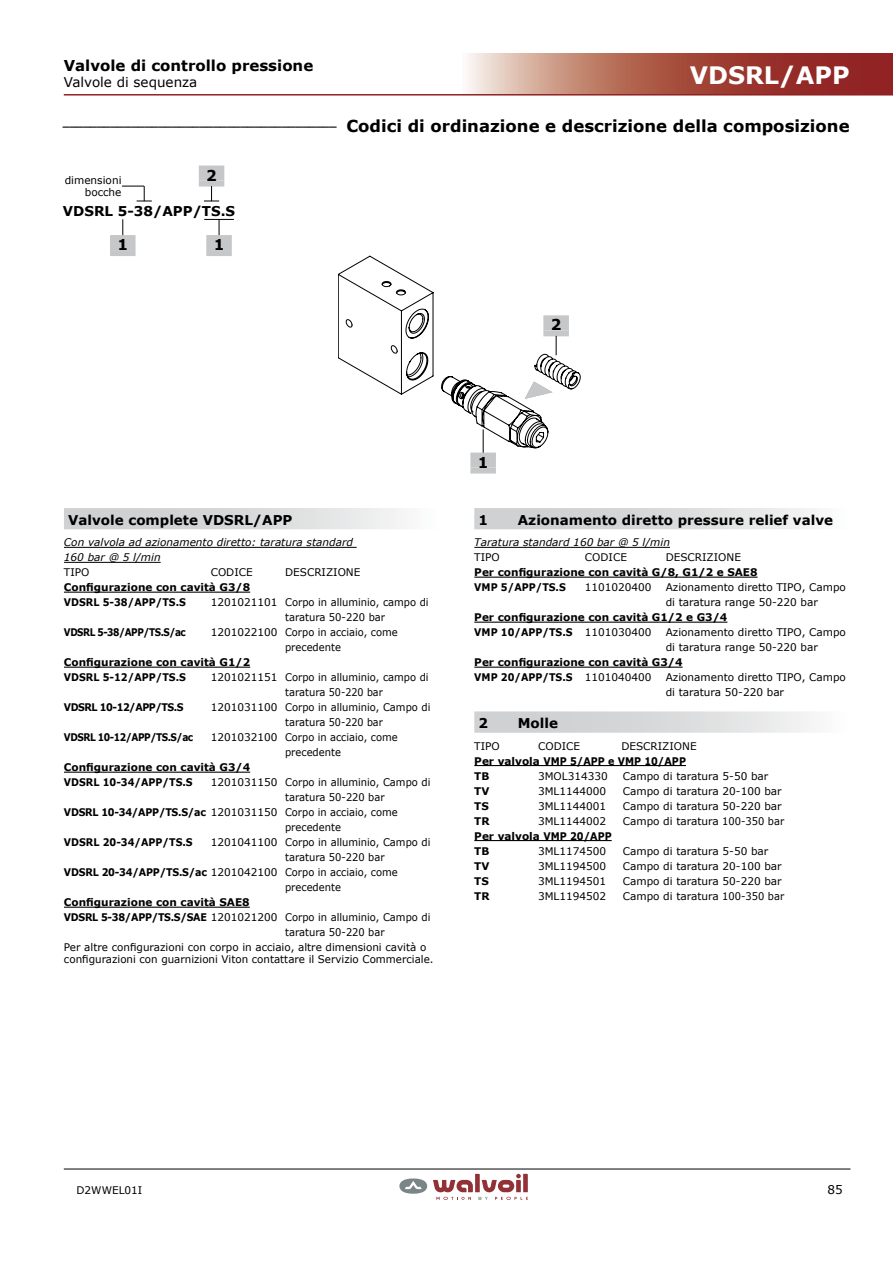
<style>
.page{position:relative;width:893px;height:1263px;background:#fff}
.page>*{position:absolute;margin:0;border:0;box-sizing:border-box;transform-origin:0 0}
.t1{font:700 24px "Verdana";color:#fff}
.t2{font:700 16.5px "Verdana";color:#000}
.t3{font:700 15px "Verdana";color:#000}
.t4{font:700 13.5px "Verdana";color:#000}
.t5{font:13.5px "Verdana";color:#000}
.t6{font:12px "Verdana";color:#000}
.t7{font:10.5px/15px "Verdana";color:#000}
.t8{font:700 10.5px/15px "Verdana";color:#000}
.t9{font:italic 10.5px/15px "Verdana";color:#000}
.t10{font:10.5px "Verdana";color:#000;scale:.95 1}
.t11{font:700 10.5px "Verdana";letter-spacing:-.05em;color:#000;scale:.86 1}
.t12{font:700 10.5px "Verdana";letter-spacing:-.05em;color:#000;scale:.85 1}
.t13{font:700 10.5px "Verdana";letter-spacing:-.05em;color:#000;scale:.91 1}
.t14{font:700 10.5px "Verdana";color:#000;scale:.91 1}
.s1{font-weight:700}
.s2{font-weight:400}
</style>
<div class="page">
<hr style="left:64px;top:1169px;width:786px;height:1px;background:#000">
<div style="left:399px;top:1178px;width:28px;height:16px;background:#7a8588;border-radius:50%"></div>
<svg style="left:405px;top:1181px;width:17px;height:8px"></svg>
<svg style="left:433px;top:1174px;width:95px;height:26px"></svg>
<svg style="left:467px;top:54px;width:426px;height:40px;background:#b06256"></svg>
<hr style="left:64px;top:94px;width:829px;height:2px;background:#912224">
<svg style="left:338px;top:256px;width:242px;height:192px"></svg>
<svg style="left:525px;top:381px;width:27px;height:18px"></svg>
<div style="left:64px;top:508px;width:376px;height:21px;background:linear-gradient(to right,#c6c8c9,#f5f5f5)"></div>
<hr style="left:64px;top:547px;width:293px;height:1px;background:#000">
<hr style="left:64px;top:562px;width:97px;height:1px;background:#000">
<hr style="left:64px;top:592px;width:186px;height:1px;background:#000">
<hr style="left:64px;top:667px;width:186px;height:1px;background:#000">
<hr style="left:64px;top:772px;width:186px;height:1px;background:#000">
<hr style="left:64px;top:907px;width:186px;height:1px;background:#000">
<div style="left:474px;top:508px;width:377px;height:21px;background:linear-gradient(to right,#c6c8c9,#f5f5f5)"></div>
<hr style="left:474px;top:547px;width:196px;height:1px;background:#000">
<hr style="left:474px;top:577px;width:284px;height:1px;background:#000">
<hr style="left:474px;top:622px;width:253px;height:1px;background:#000">
<hr style="left:474px;top:667px;width:209px;height:1px;background:#000">
<div style="left:474px;top:711px;width:377px;height:22px;background:linear-gradient(to right,#c6c8c9,#f5f5f5)"></div>
<hr style="left:474px;top:765px;width:212px;height:1px;background:#000">
<hr style="left:474px;top:840px;width:138px;height:1px;background:#000">
<div style="left:199px;top:166px;width:25px;height:15px;background:#c6c7c8"></div>
<div style="left:199px;top:181px;width:25px;height:6px;background:#c6c7c8"></div>
<div style="left:543px;top:315px;width:26px;height:15px;background:#c6c7c8"></div>
<div style="left:543px;top:330px;width:26px;height:6px;background:#c6c7c8"></div>
<hr style="left:204px;top:219px;width:30px;height:1px;background:#000">
<svg style="left:219px;top:220px;width:1px;height:15px"></svg>
<svg style="left:483px;top:429px;width:1px;height:24px"></svg>
<svg style="left:123px;top:219px;width:1px;height:16px"></svg>
<svg style="left:204px;top:186px;width:15px;height:16px"></svg>
<svg style="left:556px;top:336px;width:1px;height:19px"></svg>
<svg style="left:137px;top:186px;width:15px;height:16px"></svg>
<hr style="left:105px;top:186px;width:39px;height:1px;background:#000">
<div style="left:206px;top:235px;width:26px;height:15px;background:#c6c7c8"></div>
<div style="left:206px;top:250px;width:26px;height:6px;background:#c6c7c8"></div>
<div style="left:470px;top:453px;width:26px;height:15px;background:#c6c7c8"></div>
<div style="left:470px;top:468px;width:26px;height:6px;background:#c6c7c8"></div>
<div style="left:110px;top:235px;width:26px;height:15px;background:#c6c7c8"></div>
<div style="left:110px;top:250px;width:26px;height:6px;background:#c6c7c8"></div>
<div style="left:50px;top:176px;width:72px;height:21px;background:#fff"></div>
<h3 class="t3" style="left:64px;top:55px;width:251px">Valvole di controllo pressione</h3>
<h1 class="t1" style="left:690px;top:59px;width:161px">VDSRL/APP</h1>
<p class="t5" style="left:64px;top:73px;width:135px">Valvole di sequenza</p>
<h2 class="t2" style="left:63px;top:114px;width:788px"><sup>________________________________________</sup> Codici di ordinazione e descrizione della composizione</h2>
<p class="t7" style="left:65px;top:174px;width:58px;line-height:12px;text-align:right">dimensioni bocche</p>
<h3 class="t3" style="left:206px;top:164px;width:12px">2</h3>
<p class="t4" style="left:63px;top:202px;width:174px">VDSRL 5-38/APP/TS.S</p>
<h3 class="t3" style="left:117px;top:234px;width:12px">1</h3>
<h3 class="t3" style="left:214px;top:234px;width:12px">1</h3>
<h3 class="t3" style="left:551px;top:314px;width:12px">2</h3>
<p class="t4" style="left:68px;top:511px;width:226px">Valvole complete VDSRL/APP</p>
<p class="t9" style="left:64px;top:535px;width:291px">Con valvola ad azionamento diretto: taratura standard<br>160 bar @ 5 l/min</p>
<p class="t7" style="left:64px;top:565px;width:27px">TIPO</p>
<p class="t7" style="left:211px;top:565px;width:44px">CODICE</p>
<p class="t7" style="left:285px;top:565px;width:77px">DESCRIZIONE</p>
<p class="t8" style="left:64px;top:580px;width:188px">Configurazione con cavità G3/8<br>VDSRL 5-38/APP/TS.S</p>
<p class="t7" style="left:285px;top:595px;width:145px;text-indent:-74px">1201021101 Corpo in alluminio, campo di taratura 50-220 bar</p>
<p class="t12" style="left:64px;top:625px;width:145px">VDSRL 5-38/APP/TS.S/ac</p>
<p class="t7" style="left:285px;top:625px;width:114px;text-indent:-74px">1201022100 Corpo in acciaio, come precedente</p>
<p class="t8" style="left:64px;top:655px;width:188px">Configurazione con cavità G1/2<br>VDSRL 5-12/APP/TS.S</p>
<p class="t7" style="left:285px;top:670px;width:145px;text-indent:-74px">1201021151 Corpo in alluminio, campo di taratura 50-220 bar</p>
<p class="t13" style="left:64px;top:700px;width:133px">VDSRL 10-12/APP/TS.S</p>
<p class="t7" style="left:285px;top:700px;width:147px;text-indent:-74px">1201031100 Corpo in alluminio, Campo di taratura 50-220 bar</p>
<p class="t11" style="left:64px;top:730px;width:152px">VDSRL 10-12/APP/TS.S/ac</p>
<p class="t7" style="left:285px;top:730px;width:114px;text-indent:-74px">1201032100 Corpo in acciaio, come precedente</p>
<p class="t8" style="left:64px;top:760px;width:188px">Configurazione con cavità G3/4<br>VDSRL 10-34/APP/TS.S</p>
<p class="t7" style="left:211px;top:775px;width:221px">1201031150 Corpo in alluminio, Campo di</p>
<p class="t10" style="left:285px;top:790px;width:106px">taratura 50-220 bar</p>
<p class="t7" style="left:64px;top:805px;width:335px"><span class="s1">VDSRL 10-34/APP/TS.S/ac</span> 1201031150 Corpo in acciaio, come</p>
<p class="t10" style="left:285px;top:820px;width:60px">precedente</p>
<p class="t14" style="left:64px;top:835px;width:143px">VDSRL 20-34/APP/TS.S</p>
<p class="t7" style="left:211px;top:835px;width:221px">1201041100 Corpo in alluminio, Campo di</p>
<p class="t10" style="left:285px;top:850px;width:106px">taratura 50-220 bar</p>
<p class="t7" style="left:64px;top:865px;width:335px"><span class="s1">VDSRL 20-34/APP/TS.S/ac</span> 1201042100 Corpo in acciaio, come</p>
<p class="t10" style="left:285px;top:880px;width:60px">precedente</p>
<p class="t8" style="left:64px;top:895px;width:187px">Configurazione con cavità SAE8</p>
<p class="t7" style="left:64px;top:910px;width:368px"><span class="s1">VDSRL 5-38/APP/TS.S/SAE</span> 1201021200 Corpo in alluminio, Campo di</p>
<p class="t10" style="left:285px;top:925px;width:106px">taratura 50-220 bar</p>
<p class="t7" style="left:64px;top:939px;width:364px">Per altre configurazioni con corpo in acciaio, altre dimensioni cavità o</p>
<p class="t7" style="left:64px;top:952px;width:371px">configurazioni con guarnizioni Viton contattare il Servizio Commerciale.</p>
<h3 class="t3" style="left:478px;top:451px;width:12px">1</h3>
<p class="t4" style="left:479px;top:511px;width:11px">1</p>
<p class="t4" style="left:518px;top:511px;width:317px">Azionamento diretto pressure relief valve</p>
<p class="t9" style="left:474px;top:535px;width:197px">Taratura standard 160 bar @ 5 l/min</p>
<p class="t7" style="left:474px;top:550px;width:27px">TIPO</p>
<p class="t7" style="left:585px;top:550px;width:44px">CODICE</p>
<p class="t7" style="left:666px;top:550px;width:77px">DESCRIZIONE</p>
<p class="t8" style="left:474px;top:565px;width:285px">Per configurazione con cavità G/8, G1/2 e SAE8<br>VMP 5/APP/TS.S</p>
<p class="t7" style="left:585px;top:580px;width:68px">1101020400</p>
<p class="t7" style="left:666px;top:580px;width:182px">Azionamento diretto TIPO, Campo di taratura range 50-220 bar</p>
<p class="t8" style="left:474px;top:610px;width:255px">Per configurazione con cavità G1/2 e G3/4<br>VMP 10/APP/TS.S <span class="s2">1101030400</span></p>
<p class="t7" style="left:666px;top:625px;width:182px">Azionamento diretto TIPO, Campo di taratura range 50-220 bar</p>
<p class="t8" style="left:474px;top:655px;width:210px">Per configurazione con cavità G3/4<br>VMP 20/APP/TS.S <span class="s2">1101040400</span></p>
<p class="t7" style="left:666px;top:670px;width:182px">Azionamento diretto TIPO, Campo di taratura 50-220 bar</p>
<p class="t4" style="left:479px;top:714px;width:11px">2</p>
<p class="t4" style="left:518px;top:714px;width:42px">Molle</p>
<p class="t7" style="left:474px;top:738px;width:27px">TIPO</p>
<p class="t7" style="left:538px;top:738px;width:44px">CODICE</p>
<p class="t7" style="left:621px;top:738px;width:77px">DESCRIZIONE</p>
<p class="t8" style="left:474px;top:753px;width:213px">Per valvola VMP 5/APP e VMP 10/APP<br>TB</p>
<p class="t7" style="left:538px;top:768px;width:71px">3MOL314330</p>
<p class="t7" style="left:623px;top:768px;width:147px">Campo di taratura 5-50 bar</p>
<p class="t8" style="left:474px;top:783px;width:17px">TV</p>
<p class="t7" style="left:538px;top:783px;width:70px">3ML1144000</p>
<p class="t7" style="left:623px;top:783px;width:160px">Campo di taratura 20-100 bar</p>
<p class="t8" style="left:474px;top:798px;width:16px">TS</p>
<p class="t7" style="left:538px;top:798px;width:70px">3ML1144001</p>
<p class="t7" style="left:623px;top:798px;width:160px">Campo di taratura 50-220 bar</p>
<p class="t8" style="left:474px;top:813px;width:17px">TR</p>
<p class="t7" style="left:538px;top:813px;width:70px">3ML1144002</p>
<p class="t7" style="left:623px;top:813px;width:163px">Campo di taratura 100-350 bar</p>
<p class="t8" style="left:474px;top:828px;width:139px">Per valvola VMP 20/APP<br>TB</p>
<p class="t7" style="left:538px;top:843px;width:70px">3ML1174500</p>
<p class="t7" style="left:623px;top:843px;width:147px">Campo di taratura 5-50 bar</p>
<p class="t8" style="left:474px;top:858px;width:17px">TV</p>
<p class="t7" style="left:538px;top:858px;width:70px">3ML1194500</p>
<p class="t7" style="left:623px;top:858px;width:160px">Campo di taratura 20-100 bar</p>
<p class="t8" style="left:474px;top:873px;width:16px">TS</p>
<p class="t7" style="left:538px;top:873px;width:70px">3ML1194501</p>
<p class="t7" style="left:623px;top:873px;width:160px">Campo di taratura 50-220 bar</p>
<p class="t8" style="left:474px;top:888px;width:17px">TR</p>
<p class="t7" style="left:538px;top:888px;width:70px">3ML1194502</p>
<p class="t7" style="left:623px;top:888px;width:163px">Campo di taratura 100-350 bar</p>
<p class="t7" style="left:77px;top:1183px;width:67px">D2WWEL01I</p>
<p class="t6" style="left:828px;top:1181px;width:17px">85</p>
</div>
